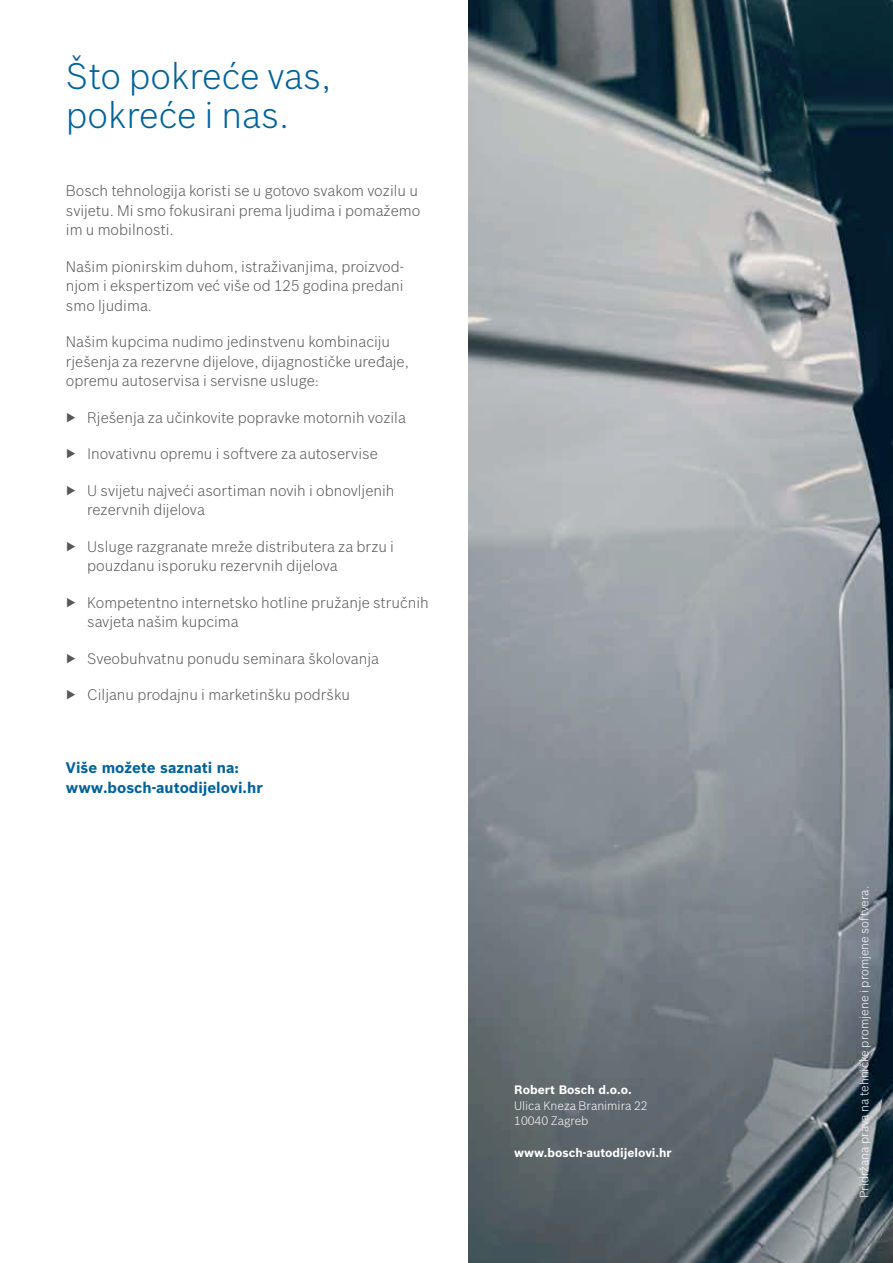
<style>
.page{position:relative;width:893px;height:1263px;background:#fff}
.page>*{position:absolute;margin:0;border:0;box-sizing:border-box;transform-origin:0 0}
.Naslov_1{font:300 36px/39.6px "Bosch Sans";color:#006299}
.Osnovni_tekst_nabraj{font:300 15px/19.5px "Bosch Sans";color:#57585a}
.Osnovni_tekst{font:300 15px/19.5px "Bosch Sans";color:#57585a}
.Osnovni_tekst-2{font:700 15px/19.5px "Bosch Sans";color:#006299}
.Osnovni_tekst_bijeli{font:300 12px "Bosch Sans";color:#fff}
.Osnovni_tekst_bez_af{font:700 12px "Bosch Sans";color:#fff}
.Osnovni_tekst_bez_af-2{font:300 12px "Bosch Sans";color:#fff}
</style>
<div class="page">
<img style="left:469px;top:0;width:424px;height:1263px">
<p class="Naslov_1" style="left:66px;top:54px;width:267px">Što pokreće vas, pokreće i nas.</p>
<p class="Osnovni_tekst" style="left:66px;top:180px;width:356px">Bosch tehnologija koristi se u gotovo svakom vozilu u svijetu. Mi smo fokusirani prema ljudima i pomažemo im u mobilnosti.</p>
<p class="Osnovni_tekst" style="left:66px;top:256px;width:340px;text-align:justify">Našim pionirskim duhom, istraživanjima, proizvod&shy;njom i ekspertizom već više od 125 godina predani smo ljudima.</p>
<p class="Osnovni_tekst" style="left:66px;top:331px;width:345px">Našim kupcima nudimo jedinstvenu kombinaciju rješenja za rezervne dijelove, dijagnostičke uređaje, opremu autoservisa i servisne usluge:</p>
<p class="Osnovni_tekst_nabraj" style="left:66px;top:407px;width:341px">▶ Rješenja za učinkovite popravke motornih vozila</p>
<p class="Osnovni_tekst_nabraj" style="left:66px;top:443px;width:313px">▶ Inovativnu opremu i softvere za autoservise</p>
<p class="Osnovni_tekst_nabraj" style="left:87px;top:480px;width:309px;text-indent:-21px">▶ U svijetu najveći asortiman novih i obnovljenih rezervnih dijelova</p>
<p class="Osnovni_tekst_nabraj" style="left:87px;top:536px;width:308px;text-indent:-21px">▶ Usluge razgranate mreže distributera za brzu i pouzdanu isporuku rezervnih dijelova</p>
<p class="Osnovni_tekst_nabraj" style="left:87px;top:592px;width:343px;text-indent:-21px">▶ Kompetentno internetsko hotline pružanje stručnih savjeta našim kupcima</p>
<p class="Osnovni_tekst_nabraj" style="left:66px;top:648px;width:315px">▶ Sveobuhvatnu ponudu seminara školovanja</p>
<p class="Osnovni_tekst_nabraj" style="left:66px;top:684px;width:285px">▶ Ciljanu prodajnu i marketinšku podršku</p>
<p class="Osnovni_tekst-2" style="left:66px;top:757px;width:198px">Više možete saznati na: www.bosch-autodijelovi.hr</p>
<p class="Osnovni_tekst_bez_af" style="left:514px;top:1081px;width:119px">Robert Bosch d.o.o.</p>
<p class="Osnovni_tekst_bez_af-2" style="left:514px;top:1097px;width:135px">Ulica Kneza Branimira 22</p>
<p class="Osnovni_tekst_bez_af-2" style="left:514px;top:1112px;width:76px">10040 Zagreb</p>
<p class="Osnovni_tekst_bez_af" style="left:514px;top:1143px;width:159px">www.bosch-autodijelovi.hr</p>
<p class="Osnovni_tekst_bijeli" style="left:856px;top:1198px;width:314px;rotate:-90deg">Pridržana prava na tehničke promjene i promjene softvera.</p>
</div>
